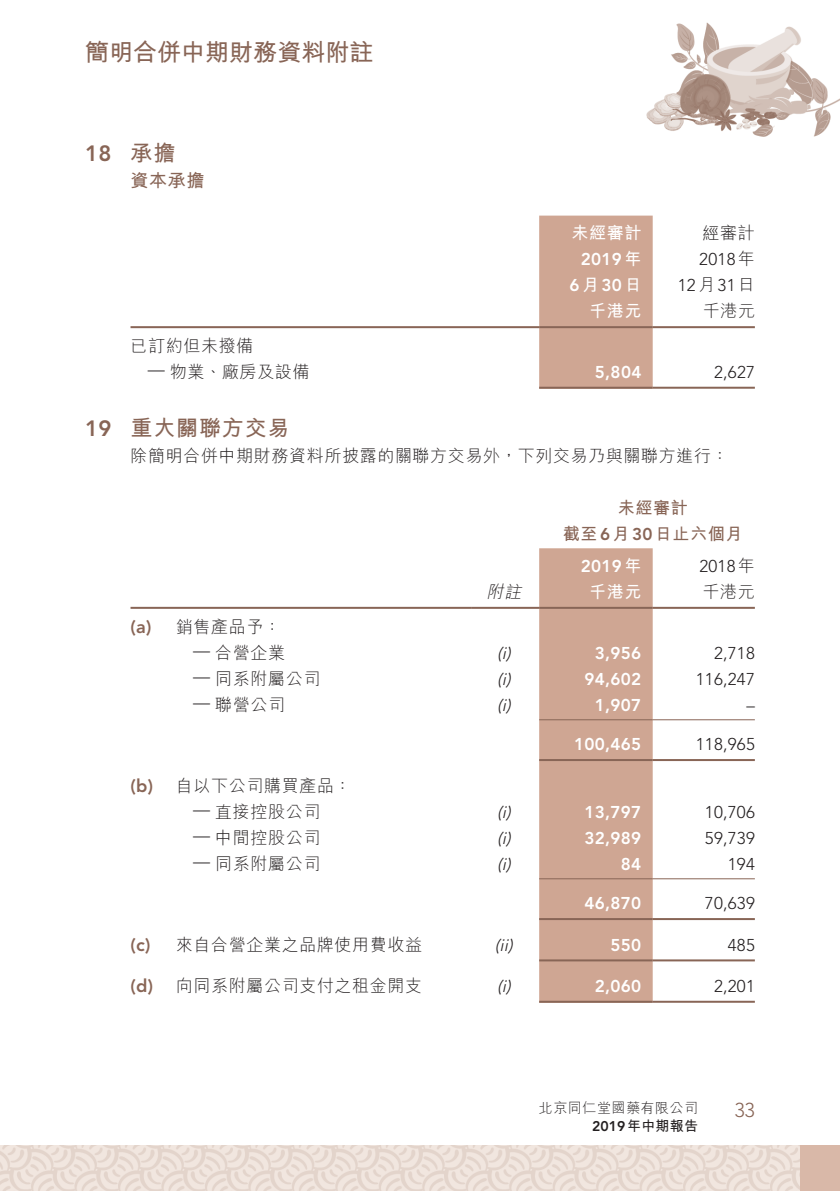
<style>
.page{position:relative;width:840px;height:1191px;background:#fff}
.page>*{position:absolute;margin:0;border:0;box-sizing:border-box;transform-origin:0 0}
.t1{font:700 24px "M Hei HK";color:#886556}
.t2{font:700 22px "M Hei HK";letter-spacing:.04em;color:#886556}
.t3{font:800 22px "Avenir LT Std";color:#886556}
.t4{font:300 20px "Avenir LT Std";color:#886556}
.t5{font:700 18px "M Hei HK";color:#886556}
.t6{font:300 17px "M Hei HK";letter-spacing:.035em;color:#231f20}
.t7{font:800 17px "Avenir LT Std";letter-spacing:.02em;color:#fff}
.t8{font:300 17px "Avenir LT Std";letter-spacing:.015em;color:#231f20}
.t9{font:italic 300 17px "Avenir LT Std";color:#231f20}
.t10{font:700 17px/26px "M Hei HK";letter-spacing:.04em;color:#886556;text-align:center}
.t11{font:700 17px "M Hei HK";letter-spacing:.04em;color:#fff}
.t12{font:italic 300 17px "M Hei HK";color:#231f20}
.t13{font:300 14px/18px "M Hei HK";letter-spacing:.035em;color:#231f20;text-align:right}
.s1{font-family:"M Hei HK";font-weight:700}
.s2{font-family:"M Hei HK"}
.s3{font-family:"Avenir LT Std"}
.s4{font-family:"Avenir LT Std";font-weight:800}
.s5{font-family:"Avenir LT Std";font-weight:800;font-size:18px;color:#886556}
.s6{font-weight:700}
</style>
<div class="page">
<img style="left:539px;top:22px;width:300px;height:233px">
<img style="left:0;top:1145px;width:799px;height:46px">
<div style="left:799px;top:1145px;width:40px;height:46px;background:#d9b8a8"></div>
<div style="left:539px;top:216px;width:113px;height:171px;background:#cfa693"></div>
<hr style="left:130px;top:326px;width:409px;height:2px;background:#886556">
<hr style="left:539px;top:326px;width:113px;height:2px;background:#886556">
<hr style="left:652px;top:326px;width:102px;height:2px;background:#886556">
<hr style="left:539px;top:387px;width:113px;height:2px;background:#886556">
<hr style="left:652px;top:387px;width:102px;height:2px;background:#886556">
<div style="left:539px;top:548px;width:113px;height:452px;background:#cfa693"></div>
<hr style="left:130px;top:607px;width:341px;height:2px;background:#886556">
<hr style="left:471px;top:607px;width:68px;height:2px;background:#886556">
<hr style="left:539px;top:607px;width:113px;height:2px;background:#886556">
<hr style="left:652px;top:607px;width:102px;height:2px;background:#886556">
<hr style="left:539px;top:719px;width:113px;height:1px;background:#886556">
<hr style="left:652px;top:719px;width:102px;height:1px;background:#886556">
<hr style="left:539px;top:759px;width:113px;height:2px;background:#886556">
<hr style="left:652px;top:759px;width:102px;height:2px;background:#886556">
<hr style="left:539px;top:878px;width:113px;height:1px;background:#886556">
<hr style="left:652px;top:878px;width:102px;height:1px;background:#886556">
<hr style="left:539px;top:918px;width:113px;height:2px;background:#886556">
<hr style="left:652px;top:918px;width:102px;height:2px;background:#886556">
<hr style="left:539px;top:959px;width:113px;height:2px;background:#886556">
<hr style="left:652px;top:959px;width:102px;height:2px;background:#886556">
<hr style="left:539px;top:1000px;width:113px;height:2px;background:#886556">
<hr style="left:652px;top:1000px;width:102px;height:2px;background:#886556">
<h1 class="t1" style="left:85px;top:35px;width:289px">簡明合併中期財務資料附註</h1>
<p class="t3" style="left:85px;top:141px;width:92px">18 <span class="s1">承擔</span></p>
<p class="t5" style="left:130px;top:168px;width:76px">資本承擔</p>
<p class="t11" style="left:571px;top:221px;width:71px">未經審計</p>
<p class="t6" style="left:702px;top:224px;width:54px">經審計</p>
<p class="t7" style="left:580px;top:249px;width:62px">2019<span class="s1">年</span></p>
<p class="t8" style="left:698px;top:250px;width:57px">2018<span class="s2">年</span></p>
<p class="t7" style="left:569px;top:275px;width:73px">6<span class="s1">月</span>30<span class="s1">日</span></p>
<p class="t8" style="left:677px;top:276px;width:79px">12<span class="s2">月</span>31<span class="s2">日</span></p>
<p class="t11" style="left:588px;top:299px;width:54px">千港元</p>
<p class="t6" style="left:702px;top:302px;width:54px">千港元</p>
<p class="t6" style="left:130px;top:337px;width:124px">已訂約但未撥備</p>
<p class="t6" style="left:148px;top:363px;width:163px"><span class="s3">—</span> 物業、廠房及設備</p>
<p class="t7" style="left:594px;top:362px;width:48px">5,804</p>
<p class="t8" style="left:713px;top:362px;width:42px">2,627</p>
<p class="t2" style="left:85px;top:412px;width:206px"><span class="s4">19</span> 重大關聯方交易</p>
<p class="t6" style="left:130px;top:447px;width:599px">除簡明合併中期財務資料所披露的關聯方交易外，下列交易乃與關聯方進行：</p>
<p class="t10" style="left:562px;top:494px;width:181px">未經審計<br>截至<span class="s4">6</span>月<span class="s4">30</span>日止六個月</p>
<p class="t7" style="left:580px;top:556px;width:62px">2019<span class="s1">年</span></p>
<p class="t8" style="left:699px;top:556px;width:57px">2018<span class="s2">年</span></p>
<p class="t12" style="left:486px;top:583px;width:40px">附註</p>
<p class="t11" style="left:588px;top:579px;width:54px">千港元</p>
<p class="t6" style="left:702px;top:583px;width:54px">千港元</p>
<p class="t6" style="left:130px;top:617px;width:152px"><span class="s5">(a)</span> 銷售產品予：</p>
<p class="t6" style="left:193px;top:644px;width:93px"><sup>—</sup> 合營企業</p>
<p class="t9" style="left:496px;top:643px;width:19px">(i)</p>
<p class="t7" style="left:594px;top:642px;width:48px">3,956</p>
<p class="t8" style="left:713px;top:643px;width:42px">2,718</p>
<p class="t6" style="left:193px;top:670px;width:129px"><span class="s3">—</span> 同系附屬公司</p>
<p class="t9" style="left:496px;top:669px;width:19px">(i)</p>
<p class="t7" style="left:584px;top:668px;width:58px">94,602</p>
<p class="t8" style="left:695px;top:669px;width:61px">116,247</p>
<p class="t6" style="left:193px;top:696px;width:93px"><span class="s3">—</span> 聯營公司</p>
<p class="t9" style="left:496px;top:695px;width:19px">(i)</p>
<p class="t7" style="left:594px;top:694px;width:48px">1,907</p>
<p class="t8" style="left:746px;top:695px;width:10px">–</p>
<p class="t7" style="left:573px;top:734px;width:69px">100,465</p>
<p class="t8" style="left:695px;top:734px;width:61px">118,965</p>
<p class="t6" style="left:130px;top:776px;width:222px"><span class="s5">(b)</span> 自以下公司購買產品：</p>
<p class="t6" style="left:193px;top:802px;width:129px"><span class="s3">—</span> 直接控股公司</p>
<p class="t9" style="left:496px;top:802px;width:19px">(i)</p>
<p class="t7" style="left:584px;top:801px;width:58px">13,797</p>
<p class="t8" style="left:704px;top:802px;width:51px">10,706</p>
<p class="t6" style="left:193px;top:828px;width:129px"><sup>—</sup> 中間控股公司</p>
<p class="t9" style="left:496px;top:828px;width:19px">(i)</p>
<p class="t7" style="left:584px;top:827px;width:58px">32,989</p>
<p class="t8" style="left:704px;top:828px;width:51px">59,739</p>
<p class="t6" style="left:193px;top:854px;width:129px"><sup>—</sup> 同系附屬公司</p>
<p class="t9" style="left:496px;top:854px;width:19px">(i)</p>
<p class="t7" style="left:620px;top:853px;width:22px">84</p>
<p class="t8" style="left:727px;top:854px;width:29px">194</p>
<p class="t7" style="left:584px;top:893px;width:58px">46,870</p>
<p class="t8" style="left:704px;top:893px;width:51px">70,639</p>
<p class="t6" style="left:130px;top:935px;width:293px"><span class="s5">(c)</span> 來自合營企業之品牌使用費收益</p>
<p class="t9" style="left:494px;top:935px;width:24px">(ii)</p>
<p class="t7" style="left:610px;top:934px;width:32px">550</p>
<p class="t8" style="left:727px;top:935px;width:29px">485</p>
<p class="t6" style="left:130px;top:977px;width:293px"><span class="s5">(d)</span> 向同系附屬公司支付之租金開支</p>
<p class="t9" style="left:496px;top:976px;width:19px">(i)</p>
<p class="t7" style="left:594px;top:976px;width:48px">2,060</p>
<p class="t8" style="left:713px;top:976px;width:42px">2,201</p>
<p class="t13" style="left:538px;top:1098px;width:161px">北京同仁堂國藥有限公司<br><span class="s4">2019</span><span class="s6">年中期報告</span></p>
<p class="t4" style="left:734px;top:1098px;width:22px">33</p>
</div>
